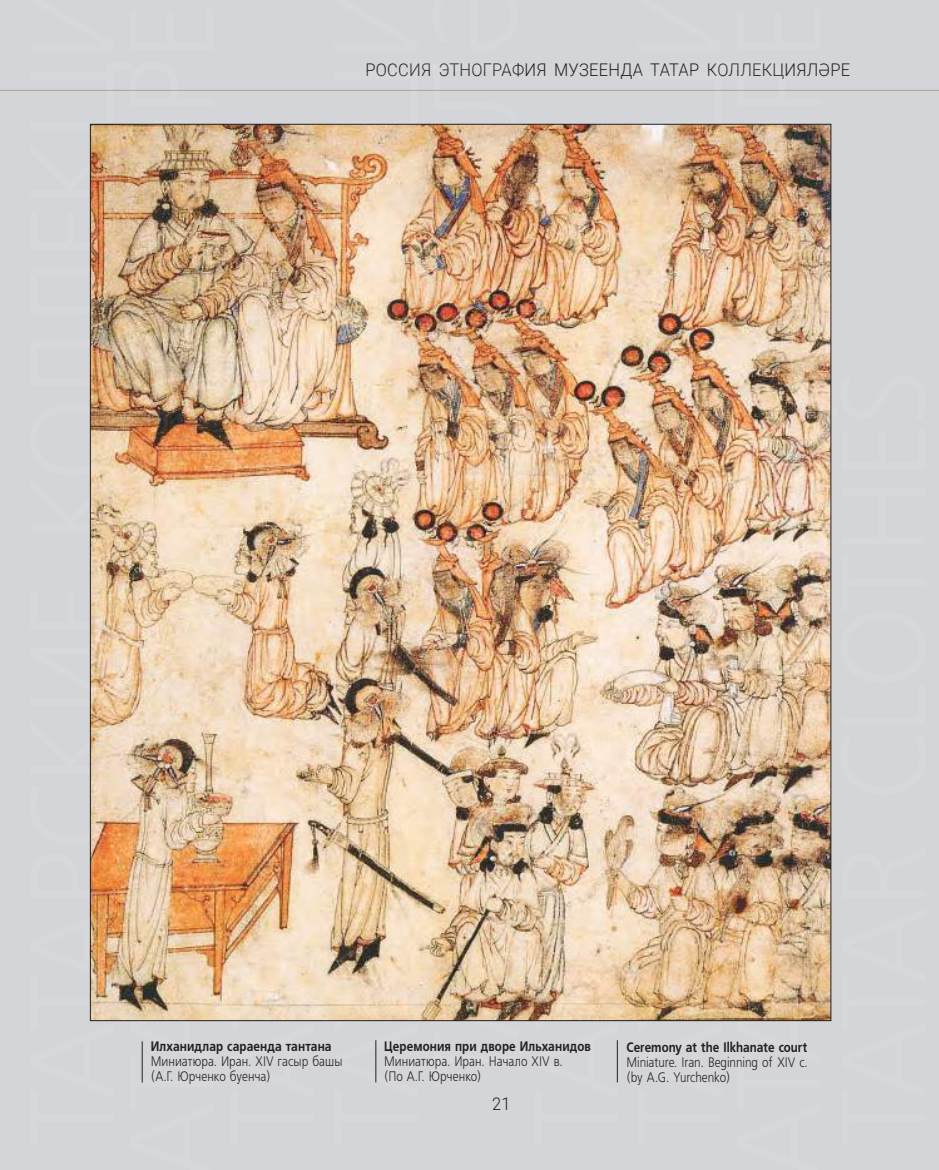
<style>
.page{position:relative;width:939px;height:1170px;background:#fff}
.page>*{position:absolute;margin:0;border:0;box-sizing:border-box;transform-origin:0 0}
.t1{font:300 17.5px "Roboto";letter-spacing:.015em;color:#241f1f;scale:.94 1}
.t2{font:13.75px/15px "TT Free Set";color:#241f1f;scale:.84 1}
.t3{font:700 13.75px "TT Free Set";letter-spacing:.01em;color:#241f1f;scale:.84 1}
</style>
<div class="page">
<div style="left:0;top:0;width:939px;height:1169px;background:#d4d5d9"></div>
<hr style="left:0;top:90px;width:939px;height:1px;background:#b2a07f">
<img style="left:92px;top:126px;width:737px;height:892px">
<hr style="left:376px;top:1040px;width:1px;height:41px;background:#241f1f">
<hr style="left:617px;top:1040px;width:1px;height:41px;background:#241f1f">
<hr style="left:142px;top:1041px;width:1px;height:41px;background:#241f1f">
<p class="t1" style="left:365px;top:57px;width:517px">РОССИЯ ЭТНОГРАФИЯ МУЗЕЕНДА ТАТАР КОЛЛЕКЦИЯЛӘРЕ</p>
<p class="t3" style="left:151px;top:1038px;width:217px">Илханидлар сараенда тантана</p>
<p class="t2" style="left:151px;top:1054px;width:230px">Миниатюра. Иран. XIV гасыр башы (А.Г. Юрченко буенча)</p>
<p class="t3" style="left:384px;top:1038px;width:248px">Церемония при дворе Ильханидов</p>
<p class="t2" style="left:384px;top:1054px;width:214px">Миниатюра. Иран. Начало XIV в. (По А.Г. Юрченко)</p>
<p class="t1" style="left:492px;top:1091px;width:21px">21</p>
<p class="t3" style="left:626px;top:1038px;width:217px">Ceremony at the Ilkhanate court</p>
<p class="t2" style="left:626px;top:1054px;width:217px">Miniature. Iran. Beginning of XIV c. (by A.G. Yurchenko)</p>
</div>
